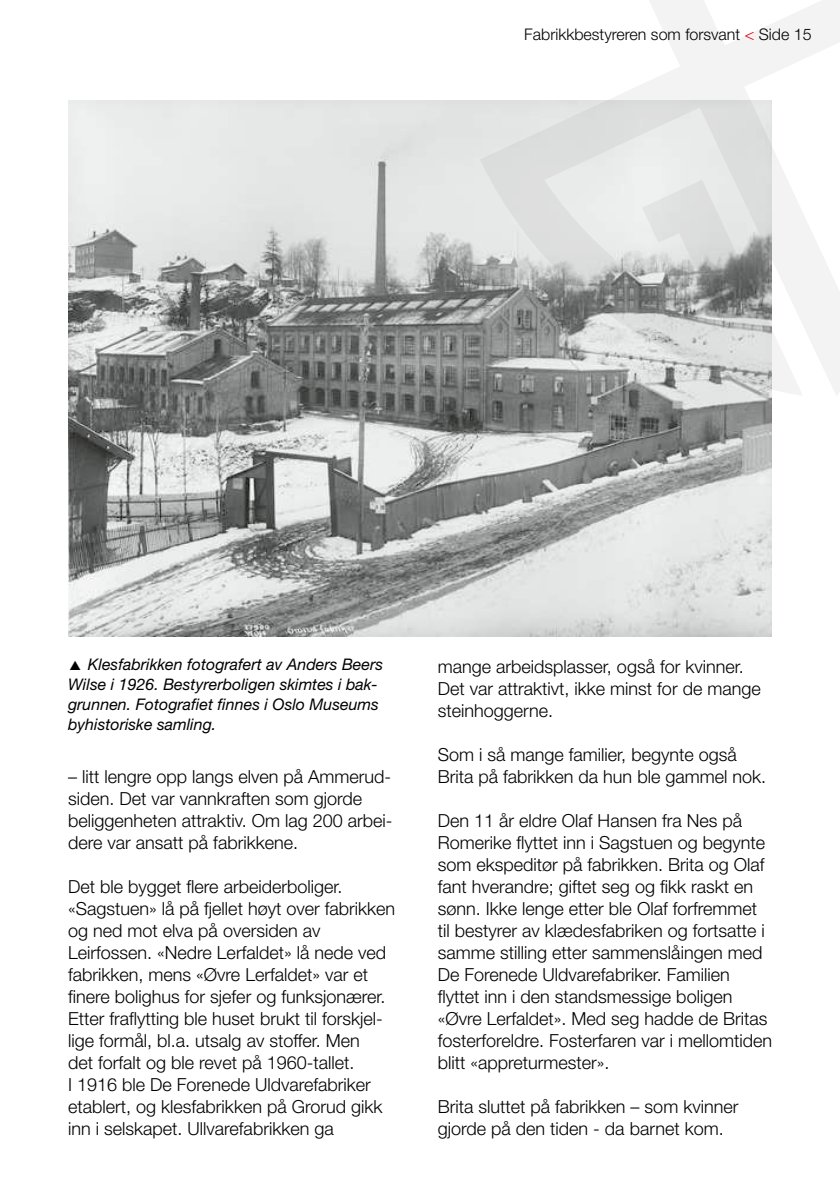
<style>
.page{position:relative;width:840px;height:1191px;background:#fff}
.page>*{position:absolute;margin:0;border:0;box-sizing:border-box;transform-origin:0 0}
.t1{font:300 18px/22px "Helvetica Neue LT Std";color:#000}
.t2{font:italic 16px/20px "Helvetica Neue LT Std";color:#000}
.t3{font:300 16px "Helvetica Neue LT Std";color:#000}
.s1{color:#e7000e}
</style>
<div class="page">
<img style="left:68px;top:100px;width:703px;height:536px">
<svg style="left:479px;top:0;width:360px;height:396px"></svg>
<svg style="left:450px;top:0;width:135px;height:113px"></svg>
<p class="t3" style="left:524px;top:24px;width:289px">Fabrikkbestyreren som forsvant <span class="s1">&lt;</span> Side 15</p>
<p class="t2" style="left:68px;top:654px;width:316px">▲ Klesfabrikken fotografert av Anders Beers Wilse i 1926. Bestyrerboligen skimtes i bak&shy;grunnen. Fotografiet finnes i Oslo Museums byhistoriske samling.</p>
<p class="t1" style="left:68px;top:765px;width:324px">– litt lengre opp langs elven på Ammerud&shy;siden. Det var vannkraften som gjorde</p>
<p class="t1" style="left:68px;top:809px;width:326px">beliggenheten attraktiv. Om lag 200 arbei&shy;dere var ansatt på fabrikkene.</p>
<p class="t1" style="left:68px;top:875px;width:276px">Det ble bygget flere arbeiderboliger.</p>
<p class="t1" style="left:68px;top:897px;width:328px">«Sagstuen» lå på fjellet høyt over fabrikken og ned mot elva på oversiden av</p>
<p class="t1" style="left:68px;top:941px;width:319px">Leirfossen. «Nedre Lerfaldet» lå nede ved fabrikken, mens «Øvre Lerfaldet» var et finere bolighus for sjefer og funksjonærer.<br>Etter fraflytting ble huset brukt til forskjel&shy;lige formål, bl.a. utsalg av stoffer. Men</p>
<p class="t1" style="left:68px;top:1051px;width:288px">det forfalt og ble revet på 1960-tallet.</p>
<p class="t1" style="left:68px;top:1073px;width:316px">I 1916 ble De Forenede Uldvarefabriker etablert, og klesfabrikken på Grorud gikk inn i selskapet. Ullvarefabrikken ga</p>
<p class="t1" style="left:437px;top:655px;width:324px">mange arbeidsplasser, også for kvinner.<br>Det var attraktivt, ikke minst for de mange steinhoggerne.</p>
<p class="t1" style="left:437px;top:743px;width:330px">Som i så mange familier, begynte også<br>Brita på fabrikken da hun ble gammel nok.</p>
<p class="t1" style="left:437px;top:809px;width:336px">Den 11 år eldre Olaf Hansen fra Nes på Romerike flyttet inn i Sagstuen og begynte som ekspeditør på fabrikken. Brita og Olaf fant hverandre; giftet seg og fikk raskt en sønn. Ikke lenge etter ble Olaf forfremmet til bestyrer av klædesfabriken og fortsatte i samme stilling etter sammenslåingen med De Forenede Uldvarefabriker. Familien flyttet inn i den standsmessige boligen «Øvre Lerfaldet». Med seg hadde de Britas fosterforeldre. Fosterfaren var i mellomtiden blitt «appreturmester».</p>
<p class="t1" style="left:437px;top:1095px;width:302px">Brita sluttet på fabrikken – som kvinner gjorde på den tiden - da barnet kom.</p>
</div>
